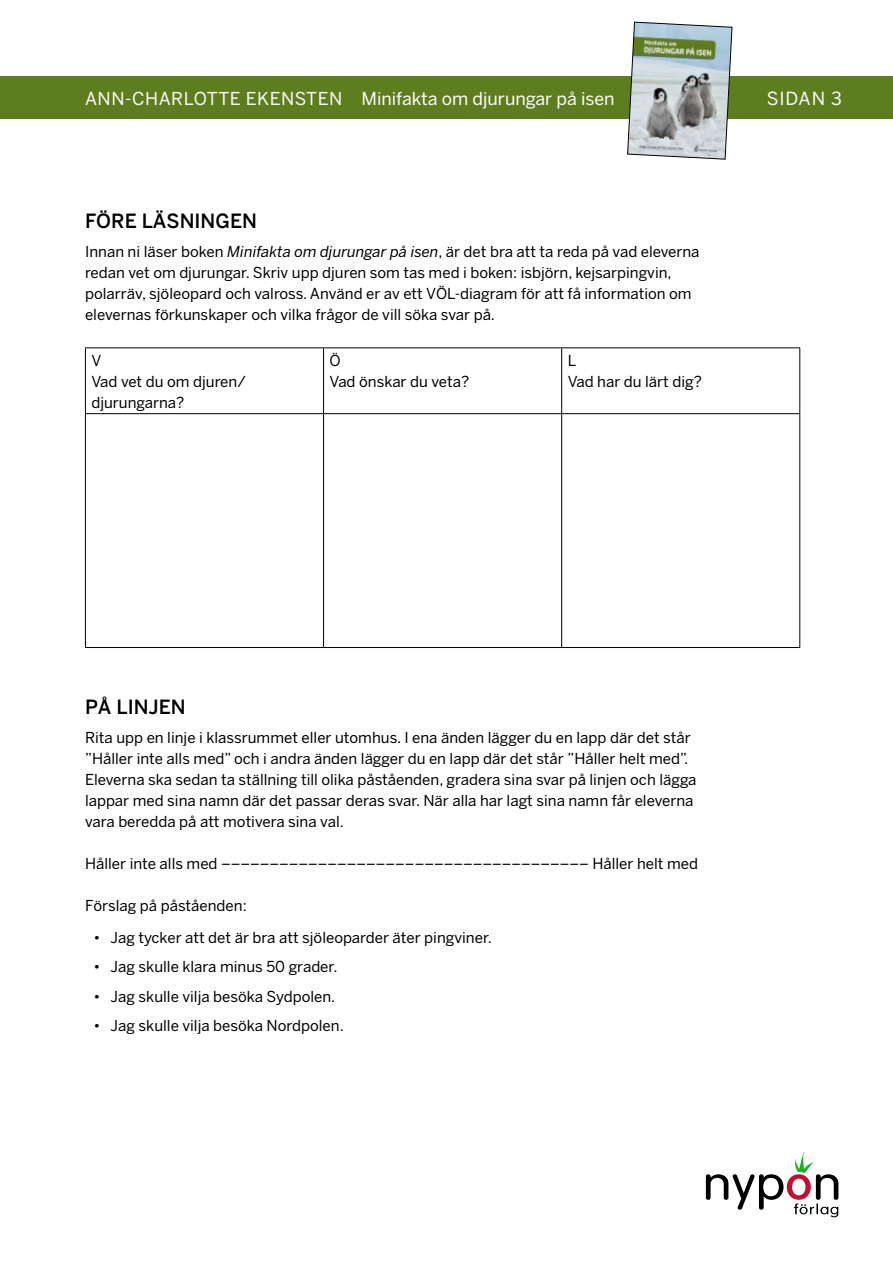
<style>
.page{position:relative;width:893px;height:1263px;background:#fff}
.page>*{position:absolute;margin:0;border:0;box-sizing:border-box;transform-origin:0 0}
.t1{font:500 19.5px "Benton Sans";color:#000}
.t2{font:18px "Benton Sans";letter-spacing:.05em;color:#fff}
.t3{font:17.7px "Benton Sans";color:#fff}
.t4{font:15px/21px "Benton Sans";color:#000}
.s1{font-style:italic}
</style>
<div class="page">
<div style="left:0;top:77px;width:893px;height:42px;background:#5e7d1f"></div>
<svg style="left:627px;top:21px;width:106px;height:139px;background:#adb7b3"></svg>
<svg style="left:706px;top:1152px;width:132px;height:65px"></svg>
<hr style="left:85px;top:347px;width:239px;height:1px;background:#000">
<hr style="left:85px;top:348px;width:1px;height:65px;background:#000">
<hr style="left:324px;top:347px;width:238px;height:1px;background:#000">
<hr style="left:323px;top:348px;width:1px;height:65px;background:#000">
<hr style="left:562px;top:347px;width:238px;height:1px;background:#000">
<hr style="left:561px;top:348px;width:1px;height:65px;background:#000">
<hr style="left:799px;top:348px;width:1px;height:65px;background:#000">
<hr style="left:85px;top:413px;width:239px;height:1px;background:#000">
<hr style="left:85px;top:414px;width:1px;height:233px;background:#000">
<hr style="left:324px;top:413px;width:238px;height:1px;background:#000">
<hr style="left:323px;top:414px;width:1px;height:233px;background:#000">
<hr style="left:562px;top:413px;width:238px;height:1px;background:#000">
<hr style="left:561px;top:414px;width:1px;height:233px;background:#000">
<hr style="left:799px;top:414px;width:1px;height:233px;background:#000">
<hr style="left:85px;top:647px;width:239px;height:1px;background:#000">
<hr style="left:324px;top:647px;width:238px;height:1px;background:#000">
<hr style="left:562px;top:647px;width:238px;height:1px;background:#000">
<p class="t3" style="left:85px;top:88px;width:531px">ANN-CHARLOTTE EKENSTEN Minifakta om djurungar på isen</p>
<p class="t2" style="left:767px;top:88px;width:77px">SIDAN 3</p>
<h1 class="t1" style="left:85px;top:210px;width:173px">FÖRE LÄSNINGEN</h1>
<p class="t4" style="left:85px;top:242px;width:616px">Innan ni läser boken <span class="s1">Minifakta om djurungar på isen</span>, är det bra att ta reda på vad eleverna redan vet om djurungar. Skriv upp djuren som tas med i boken: isbjörn, kejsarpingvin, polarräv, sjöleopard och valross. Använd er av ett VÖL-diagram för att få information om elevernas förkunskaper och vilka frågor de vill söka svar på.</p>
<p class="t4" style="left:91px;top:350px;width:156px">V<br>Vad vet du om djuren/ djurungarna?</p>
<p class="t4" style="left:330px;top:350px;width:141px">Ö<br>Vad önskar du veta?</p>
<p class="t4" style="left:568px;top:350px;width:136px">L<br>Vad har du lärt dig?</p>
<h1 class="t1" style="left:85px;top:695px;width:102px">PÅ LINJEN</h1>
<p class="t4" style="left:85px;top:728px;width:613px">Rita upp en linje i klassrummet eller utomhus. I ena änden lägger du en lapp där det står ”Håller inte alls med” och i andra änden lägger du en lapp där det står ”Håller helt med”.<br>Eleverna ska sedan ta ställning till olika påståenden, gradera sina svar på linjen och lägga lappar med sina namn där det passar deras svar. När alla har lagt sina namn får eleverna vara beredda på att motivera sina val.</p>
<p class="t4" style="left:85px;top:854px;width:614px">Håller inte alls med –––––––––––––––––––––––––––––––––––––– Håller helt med</p>
<p class="t4" style="left:85px;top:896px;width:163px">Förslag på påståenden:</p>
<p class="t4" style="left:94px;top:927px;width:400px">• Jag tycker att det är bra att sjöleoparder äter pingviner.</p>
<p class="t4" style="left:94px;top:957px;width:245px">• Jag skulle klara minus 50 grader.</p>
<p class="t4" style="left:94px;top:986px;width:243px">• Jag skulle vilja besöka Sydpolen.</p>
<p class="t4" style="left:94px;top:1016px;width:252px">• Jag skulle vilja besöka Nordpolen.</p>
</div>
